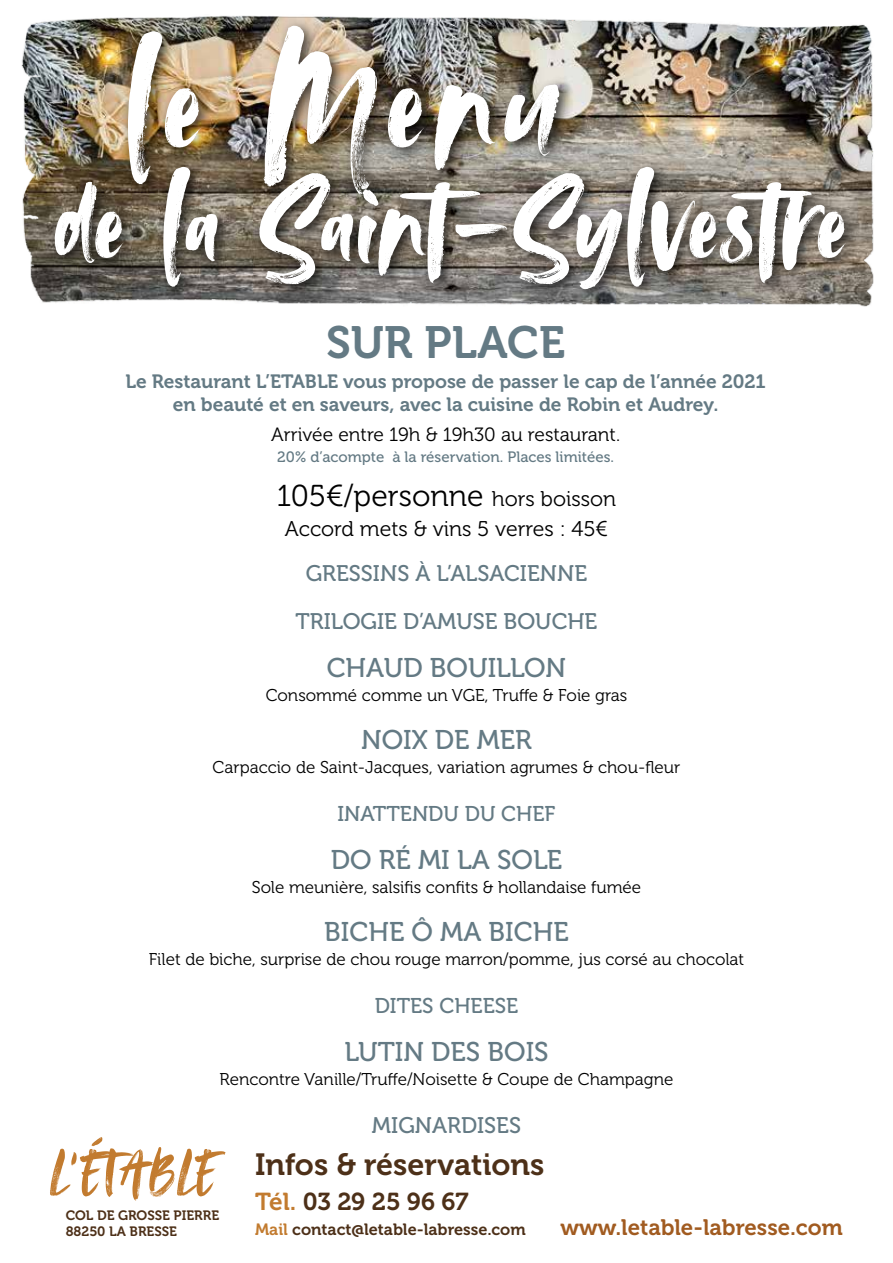
<style>
.page{position:relative;width:893px;height:1263px;background:#fff}
.page>*{position:absolute;margin:0;border:0;box-sizing:border-box;transform-origin:0 0}
.t1{font:172.2px "Avallon";letter-spacing:.05em;color:#fff}
.t2{font:135px "Avallon";color:#fff}
.t3{font:55.8px "Avallon";letter-spacing:.05em;color:#c27b2f}
.t4{font:45px "Museo 700";color:#647a84}
.t5{font:30.45px "Museo 700";color:#4d3018}
.t6{font:30.15px "Museo 300";color:#000}
.t7{font:27px "Museo 500";color:#647a84}
.t8{font:24.45px "Museo 700";letter-spacing:-.01em;color:#4d3018}
.t9{font:22.5px/48px "Museo 500";color:#647a84;text-align:center}
.t10{font:22.35px "Museo 700";color:#a15b20}
.t11{font:21.3px "Museo 500";color:#647a84}
.t12{font:21.3px "Museo 300";color:#000}
.t13{font:19.2px/23.4px "Museo 700";color:#647a84;text-align:center}
.t14{font:19.2px "Museo 300";color:#000}
.t15{font:17.1px "Museo 300";color:#000}
.t16{font:16.2px "Museo 700";color:#4d3018}
.t17{font:15px "Museo 500";color:#647a84}
.t18{font:13.5px/15.8px "Museo 700";color:#4d3018}
.s1{font-size:21.3px}
.s2{color:#c27b2f}
</style>
<div class="page">
<img style="left:21px;top:15px;width:853px;height:292px">
<div style="left:121px;top:18px;width:454px;height:191px;background:#000;opacity:.75"></div>
<div style="left:48px;top:160px;width:812px;height:144px;background:#000;opacity:.75"></div>
<h1 class="t1" style="left:122px;top:-9px;width:439px">le Menu</h1>
<h2 class="t2" style="left:51px;top:135px;width:797px">de la Saint-Sylvestre</h2>
<h3 class="t4" style="left:326px;top:318px;width:240px">SUR PLACE</h3>
<p class="t13" style="left:125px;top:370px;width:642px">Le Restaurant L’ETABLE vous propose de passer le cap de l’année 2021 en beauté et en saveurs, avec la cuisine de Robin et Audrey.</p>
<p class="t14" style="left:271px;top:424px;width:350px">Arrivée entre 19h &amp; 19h30 au restaurant.</p>
<p class="t17" style="left:277px;top:449px;width:338px">20% d’acompte à la réservation. Places limitées.</p>
<h3 class="t6" style="left:277px;top:480px;width:341px">105€/personne <span class="s1">hors boisson</span></h3>
<p class="t12" style="left:285px;top:517px;width:325px">Accord mets &amp; vins 5 verres : 45€</p>
<h3 class="t9" style="left:296px;top:550px;width:303px">GRESSINS À L’ALSACIENNE<br>TRILOGIE D’AMUSE BOUCHE</h3>
<h3 class="t7" style="left:327px;top:653px;width:241px">CHAUD BOUILLON</h3>
<p class="t15" style="left:266px;top:686px;width:363px">Consommé comme un VGE, Truffe &amp; Foie gras</p>
<h3 class="t7" style="left:361px;top:725px;width:172px">NOIX DE MER</h3>
<p class="t15" style="left:213px;top:758px;width:469px">Carpaccio de Saint-Jacques, variation agrumes &amp; chou-fleur</p>
<p class="t11" style="left:337px;top:802px;width:220px">INATTENDU DU CHEF</p>
<h3 class="t7" style="left:331px;top:845px;width:233px">DO RÉ MI LA SOLE</h3>
<p class="t15" style="left:252px;top:878px;width:391px">Sole meunière, salsifis confits &amp; hollandaise fumée</p>
<h3 class="t7" style="left:324px;top:917px;width:246px">BICHE Ô MA BICHE</h3>
<p class="t15" style="left:149px;top:950px;width:597px">Filet de biche, surprise de chou rouge marron/pomme, jus corsé au chocolat</p>
<p class="t11" style="left:375px;top:994px;width:145px">DITES CHEESE</p>
<h3 class="t7" style="left:344px;top:1037px;width:206px">LUTIN DES BOIS</h3>
<p class="t15" style="left:219px;top:1070px;width:455px">Rencontre Vanille/Truffe/Noisette &amp; Coupe de Champagne</p>
<h3 class="t9" style="left:372px;top:1102px;width:151px">MIGNARDISES</h3>
<h3 class="t3" style="left:51px;top:1132px;width:166px">L’ÉTABLE</h3>
<p class="t18" style="left:66px;top:1208px;width:155px">COL DE GROSSE PIERRE<br>88250 LA BRESSE</p>
<h3 class="t5" style="left:255px;top:1148px;width:291px">Infos &amp; réservations</h3>
<h3 class="t8" style="left:255px;top:1188px;width:215px"><span class="s2">Tél.</span> 03 29 25 96 67</h3>
<p class="t16" style="left:255px;top:1220px;width:272px"><span class="s2">Mail</span> contact@letable-labresse.com</p>
<h3 class="t10" style="left:560px;top:1215px;width:284px">www.letable-labresse.com</h3>
</div>
